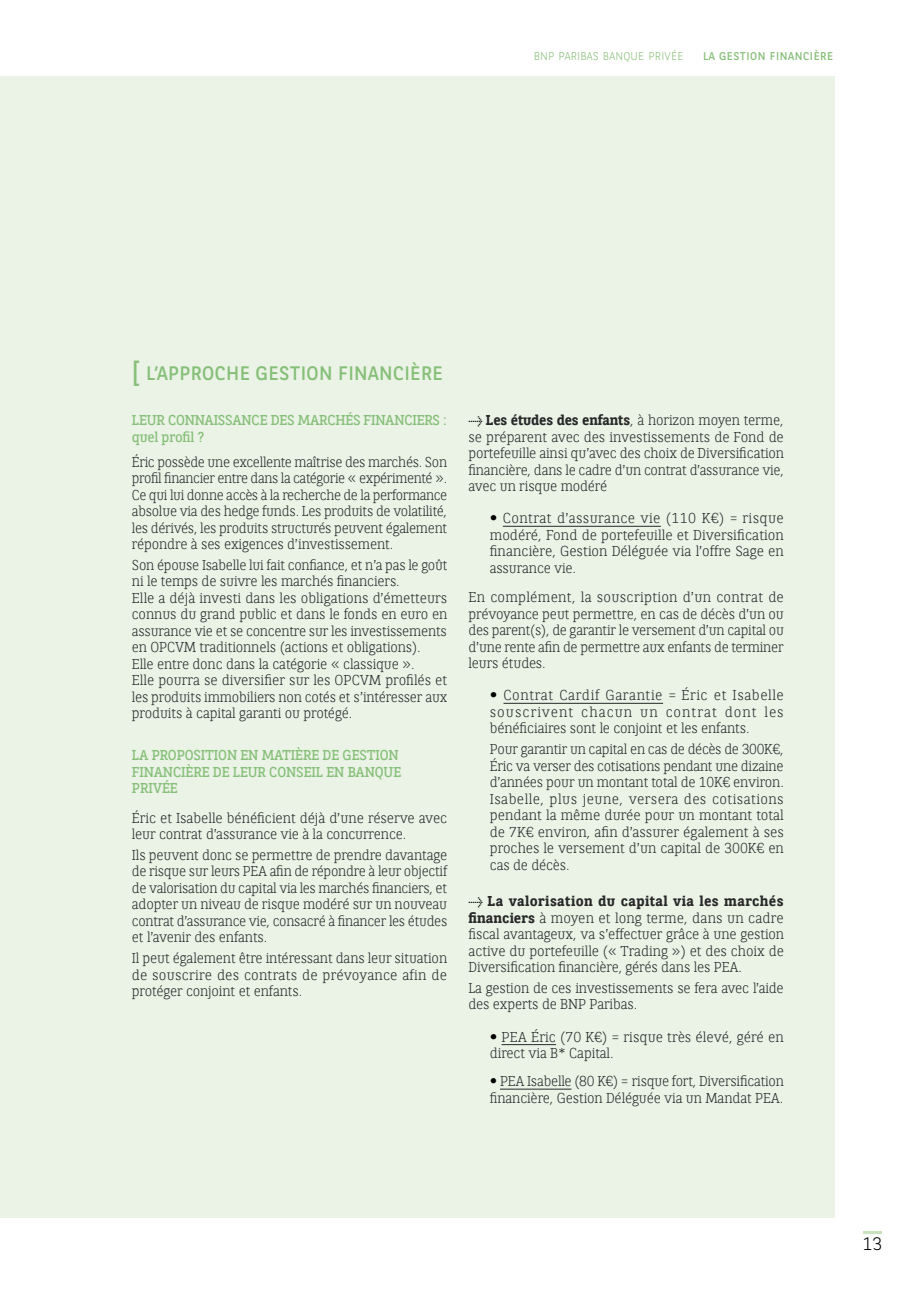
<style>
.page{position:relative;width:915px;height:1297px;background:#fff}
.page>*{position:absolute;margin:0;border:0;box-sizing:border-box;transform-origin:0 0}
.t1{font:19.5px "BNPP Sans";color:#86bf78}
.t2{font:300 18px "BNPP Sans";color:#000}
.t3{font:300 14.25px/16.5px "BNPP Slab Serif";letter-spacing:-.01em;color:#282829;text-align:justify}
.t4{font:14.25px/16.5px "BNPP Slab Serif";letter-spacing:-.01em;color:#86bf78}
.t5{font:300 11.25px "BNPP Sans";letter-spacing:.02em;color:#86bf78}
.t6{font:11.25px "BNPP Sans";color:#86bf78}
.s1{font-size:25.8px}
.s2{font-family:"Meta Plus";font-weight:400;font-size:12px;color:#000}
.s3{font-weight:700}
.s4{font-family:"Meta Plus Normal";font-weight:400;font-size:15px;color:#000}
</style>
<div class="page">
<div style="left:0;top:77px;width:833px;height:1141px;background:#eaf3e6"></div>
<hr style="left:862px;top:1231px;width:19px;height:3px;background:#c8e0be">
<hr style="left:502px;top:526px;width:158px;height:1px;background:#282829">
<hr style="left:503px;top:703px;width:159px;height:1px;background:#282829">
<hr style="left:501px;top:1044px;width:55px;height:1px;background:#282829">
<hr style="left:500px;top:1089px;width:71px;height:1px;background:#282829">
<p class="t5" style="left:533px;top:48px;width:151px">BNP PARIBAS BANQUE PRIVÉE</p>
<p class="t6" style="left:702px;top:48px;width:31px">LA GESTION</p>
<p class="t6" style="left:769px;top:48px;width:14px">FINANCIÈRE</p>
<h1 class="t1" style="left:132px;top:360px;width:38px"><span class="s1">[</span> L’APPROCHE</h1>
<h1 class="t1" style="left:255px;top:360px;width:25px">GESTION</h1>
<h1 class="t1" style="left:338px;top:360px;width:22px">FINANCIÈRE</h1>
<p class="t4" style="left:132px;top:412px;width:316px">LEUR CONNAISSANCE DES MARCHÉS FINANCIERS :<br>QUEL PROFIL ?</p>
<p class="t3" style="left:132px;top:453px;width:317px">Éric possède une excellente maîtrise des marchés. Son profil financier entre dans la catégorie « expérimenté ».<br>Ce qui lui donne accès à la recherche de la performance absolue via des hedge funds. Les produits de volatilité, les dérivés, les produits structurés peuvent également répondre à ses exigences d’investissement.</p>
<p class="t3" style="left:132px;top:557px;width:317px;text-align:left">Son épouse Isabelle lui fait confiance, et n’a pas le goût ni le temps de suivre les marchés financiers.<br>Elle a déjà investi dans les obligations d’émetteurs connus du grand public et dans le fonds en euro en assurance vie et se concentre sur les investissements en OPCVM traditionnels (actions et obligations).<br>Elle entre donc dans la catégorie « classique ».<br>Elle pourra se diversifier sur les OPCVM profilés et les produits immobiliers non cotés et s’intéresser aux produits à capital garanti ou protégé.</p>
<p class="t4" style="left:132px;top:747px;width:271px">LA PROPOSITION EN MATIÈRE DE GESTION<br>FINANCIÈRE DE LEUR CONSEIL EN BANQUE<br>PRIVÉE</p>
<p class="t3" style="left:132px;top:809px;width:317px">Éric et Isabelle bénéficient déjà d’une réserve avec leur contrat d’assurance vie à la concurrence.</p>
<p class="t3" style="left:132px;top:847px;width:317px">Ils peuvent donc se permettre de prendre davantage de risque sur leurs PEA</p>
<p class="t3" style="left:132px;top:863px;width:317px;text-indent:138px">afin de répondre à leur objectif de valorisation du capital via les marchés financiers, et adopter un niveau de risque modéré sur un nouveau contrat d’assurance vie, consacré à financer les études et l’avenir des enfants.</p>
<p class="t3" style="left:132px;top:950px;width:317px">Il peut également être intéressant dans leur situation de souscrire des contrats de prévoyance afin de protéger conjoint et enfants.</p>
<p class="t3" style="left:468px;top:412px;width:317px"><span class="s2">&gt;</span> <span class="s3">Les études des enfants</span>, à horizon moyen terme, se préparent avec des investissements de Fond de portefeuille ainsi qu’avec des choix de Diversification financière, dans le cadre d’un contrat d’assurance vie, avec un risque modéré</p>
<p class="t3" style="left:489px;top:510px;width:295px"><span class="s4">•</span> Contrat d’assurance vie (110 K€) = risque modéré, Fond de portefeuille et Diversification financière, Gestion Déléguée via l’offre Sage en assurance vie.</p>
<p class="t3" style="left:468px;top:589px;width:317px">En complément, la souscription d’un contrat de prévoyance peut permettre, en cas de décès d’un ou des parent(s), de garantir le versement d’un capital ou d’une rente afin de permettre aux enfants de terminer leurs études.</p>
<p class="t3" style="left:489px;top:687px;width:295px"><span class="s4">•</span> Contrat Cardif Garantie = Éric et Isabelle souscrivent chacun un contrat dont les bénéficiaires sont le conjoint et les enfants.</p>
<p class="t3" style="left:489px;top:741px;width:295px">Pour garantir un capital en cas de décès de 300K€, Éric va verser des cotisations pendant une dizaine d’années pour un montant total de 10K€ environ.<br>Isabelle, plus jeune, versera des cotisations pendant la même durée pour un montant total de 7K€ environ, afin d’assurer également à ses proches le versement d’un capital de 300K€ en cas de décès.</p>
<p class="t3" style="left:468px;top:893px;width:317px"><span class="s2">&gt;</span> <span class="s3">La valorisation du capital via les marchés financiers</span> à moyen et long terme, dans un cadre fiscal avantageux, va s’effectuer grâce à une gestion active du portefeuille (« Trading ») et des choix de Diversification financière, gérés dans les PEA.</p>
<p class="t3" style="left:468px;top:980px;width:316px">La gestion de ces investissements se fera avec l’aide des experts de BNP Paribas.</p>
<p class="t3" style="left:489px;top:1028px;width:295px"><span class="s4">•</span> PEA Éric (70 K€) = risque très élevé, géré en direct via B* Capital.</p>
<p class="t3" style="left:489px;top:1073px;width:295px"><span class="s4">•</span> PEA Isabelle (80 K€) = risque fort, Diversification financière, Gestion Déléguée via un Mandat PEA.</p>
<p class="t2" style="left:862px;top:1232px;width:21px">13</p>
</div>
